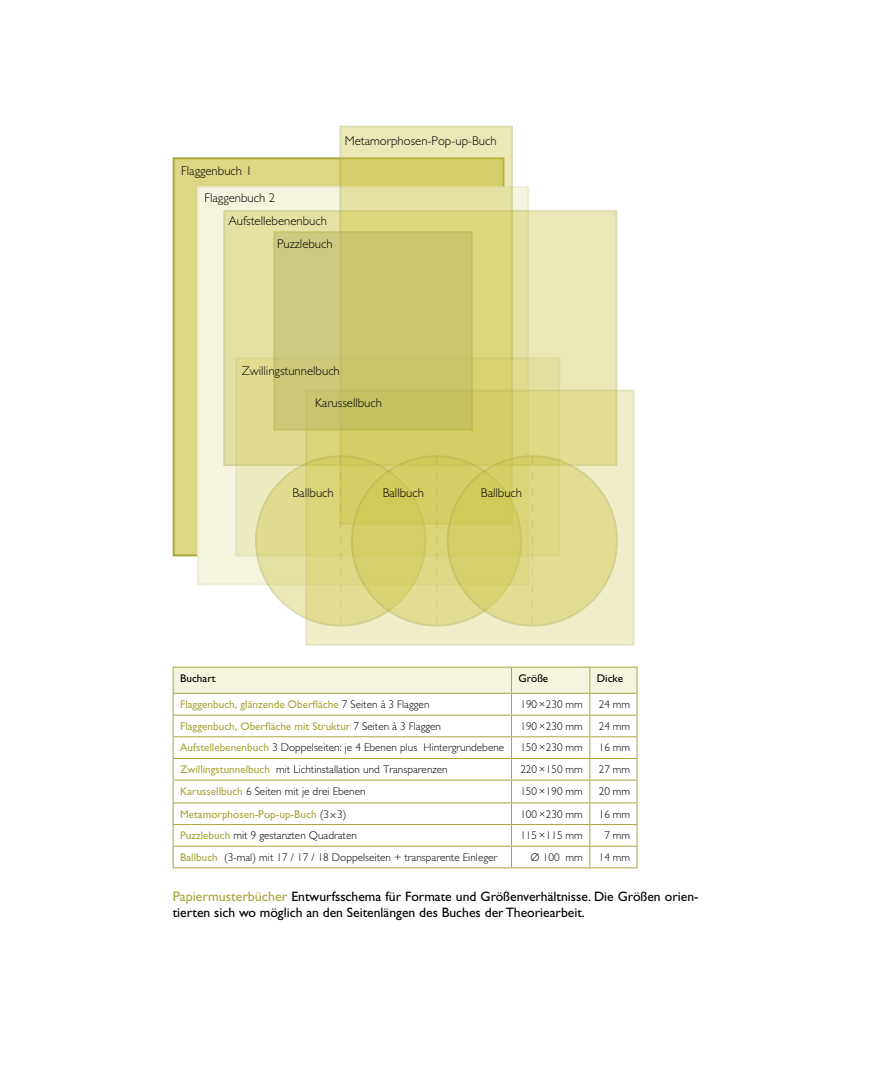
<style>
.page{position:relative;width:893px;height:1092px;background:#fff}
.page>*{position:absolute;margin:0;border:0;box-sizing:border-box;transform-origin:0 0}
.t1{font:13.65px/15.8px "Gill Sans Std";color:#000}
.t2{font:300 12.78px/26.9px "Gill Sans Std";color:#000}
.t3{font:300 11.2px "Gill Sans Std";color:#000}
.t4{font:11.2px "Gill Sans Std";color:#a9a73d}
.t5{font:11.2px "Gill Sans Std";color:#000}
.s1{font-weight:300;color:#000}
.s2{font-weight:400;color:#a9a73d}
.s3{font-size:14px;color:#a9a73d}
</style>
<div class="page">
<div style="left:173px;top:157px;width:331px;height:399px;background:#dbd784;border:2px solid #a9a73d"></div>
<div style="left:197px;top:186px;width:332px;height:399px;background:#f5f4de;border:2px solid #edecd8"></div>
<svg style="left:223px;top:210px;width:394px;height:256px;background:#e6e4ad"></svg>
<svg style="left:339px;top:126px;width:174px;height:231px;background:#ddda8d"></svg>
<svg style="left:235px;top:357px;width:325px;height:199px;background:#e0de99"></svg>
<svg style="left:305px;top:389px;width:329px;height:256px;background:#e1df9c"></svg>
<svg style="left:256px;top:456px;width:169px;height:169px;background:#dcd987"></svg>
<svg style="left:340px;top:456px;width:2px;height:169px"></svg>
<svg style="left:352px;top:456px;width:169px;height:169px;background:#d5d16e"></svg>
<svg style="left:435px;top:456px;width:2px;height:169px"></svg>
<svg style="left:448px;top:456px;width:169px;height:169px;background:#dad67e"></svg>
<svg style="left:531px;top:456px;width:2px;height:169px"></svg>
<svg style="left:273px;top:231px;width:200px;height:199px;background:#c8c671"></svg>
<hr style="left:511px;top:666px;width:79px;height:1px;background:#a9a73d">
<hr style="left:590px;top:666px;width:47px;height:1px;background:#a9a73d">
<hr style="left:590px;top:867px;width:47px;height:1px;background:#a9a73d">
<hr style="left:173px;top:666px;width:338px;height:1px;background:#a9a73d">
<svg style="left:173px;top:667px;width:465px;height:200px"></svg>
<hr style="left:173px;top:867px;width:338px;height:1px;background:#a6a33c">
<hr style="left:511px;top:867px;width:79px;height:1px;background:#a6a33c">
<p class="t2" style="left:205px;top:157px;width:72px;text-indent:-23px">Flaggenbuch 1<br>Flaggenbuch 2</p>
<p class="t2" style="left:277px;top:209px;width:57px;line-height:23.1px;text-indent:-49px">Aufstellebenenbuch<br>Puzzlebuch</p>
<p class="t2" style="left:345px;top:127px;width:153px">Metamorphosen-Pop-up-Buch</p>
<p class="t2" style="left:242px;top:357px;width:100px">Zwillingstunnelbuch</p>
<p class="t2" style="left:315px;top:389px;width:68px">Karussellbuch</p>
<p class="t2" style="left:293px;top:479px;width:43px">Ballbuch</p>
<p class="t2" style="left:383px;top:479px;width:43px">Ballbuch</p>
<p class="t2" style="left:481px;top:479px;width:43px">Ballbuch</p>
<p class="t5" style="left:180px;top:671px;width:37px">Buchart</p>
<p class="t5" style="left:518px;top:671px;width:31px">Größe</p>
<p class="t5" style="left:597px;top:671px;width:28px">Dicke</p>
<p class="t4" style="left:180px;top:697px;width:251px">Flaggenbuch, glänzende Oberfläche <span class="s1">7 Seiten à 3 Flaggen</span></p>
<p class="t3" style="left:520px;top:697px;width:64px">190×230 mm</p>
<p class="t3" style="left:599px;top:697px;width:33px">24 mm</p>
<p class="t4" style="left:180px;top:719px;width:262px">Flaggenbuch, Oberfläche mit Struktur <span class="s1">7 Seiten à 3 Flaggen</span></p>
<p class="t3" style="left:520px;top:719px;width:64px">190×230 mm</p>
<p class="t3" style="left:599px;top:719px;width:33px">24 mm</p>
<p class="t3" style="left:180px;top:741px;width:326px"><span class="s2">Aufstellebenenbuch</span> 3 Doppelseiten: je 4 Ebenen plus Hintergrundebene</p>
<p class="t3" style="left:520px;top:741px;width:64px">150×230 mm</p>
<p class="t3" style="left:599px;top:741px;width:33px">16 mm</p>
<p class="t3" style="left:180px;top:763px;width:269px"><span class="s2">Zwillingstunnelbuch</span> mit Lichtinstallation und Transparenzen</p>
<p class="t3" style="left:520px;top:763px;width:64px">220×150 mm</p>
<p class="t3" style="left:599px;top:763px;width:33px">27 mm</p>
<p class="t3" style="left:180px;top:784px;width:187px"><span class="s2">Karussellbuch</span> 6 Seiten mit je drei Ebenen</p>
<p class="t3" style="left:520px;top:784px;width:64px">150×190 mm</p>
<p class="t3" style="left:599px;top:784px;width:33px">20 mm</p>
<p class="t4" style="left:180px;top:807px;width:168px">Metamorphosen-Pop-up-Buch <span class="s1">(3 x3)</span></p>
<p class="t3" style="left:520px;top:807px;width:64px">100×230 mm</p>
<p class="t3" style="left:599px;top:807px;width:33px">16 mm</p>
<p class="t3" style="left:180px;top:829px;width:178px"><span class="s2">Puzzlebuch</span> mit 9 gestanzten Quadraten</p>
<p class="t3" style="left:520px;top:829px;width:64px">115×115 mm</p>
<p class="t3" style="left:604px;top:829px;width:27px">7 mm</p>
<p class="t3" style="left:180px;top:850px;width:319px"><span class="s2">Ballbuch</span> (3-mal) mit 17 / 17 / 18 Doppelseiten + transparente Einleger</p>
<p class="t3" style="left:530px;top:850px;width:54px">Ø 100 mm</p>
<p class="t3" style="left:599px;top:850px;width:33px">14 mm</p>
<p class="t1" style="left:173px;top:888px;width:527px"><span class="s3">Papiermusterbücher</span> Entwurfsschema für Formate und Größenverhältnisse. Die Größen orien&shy;tierten sich wo möglich an den Seitenlängen des Buches der Theoriearbeit.</p>
</div>
